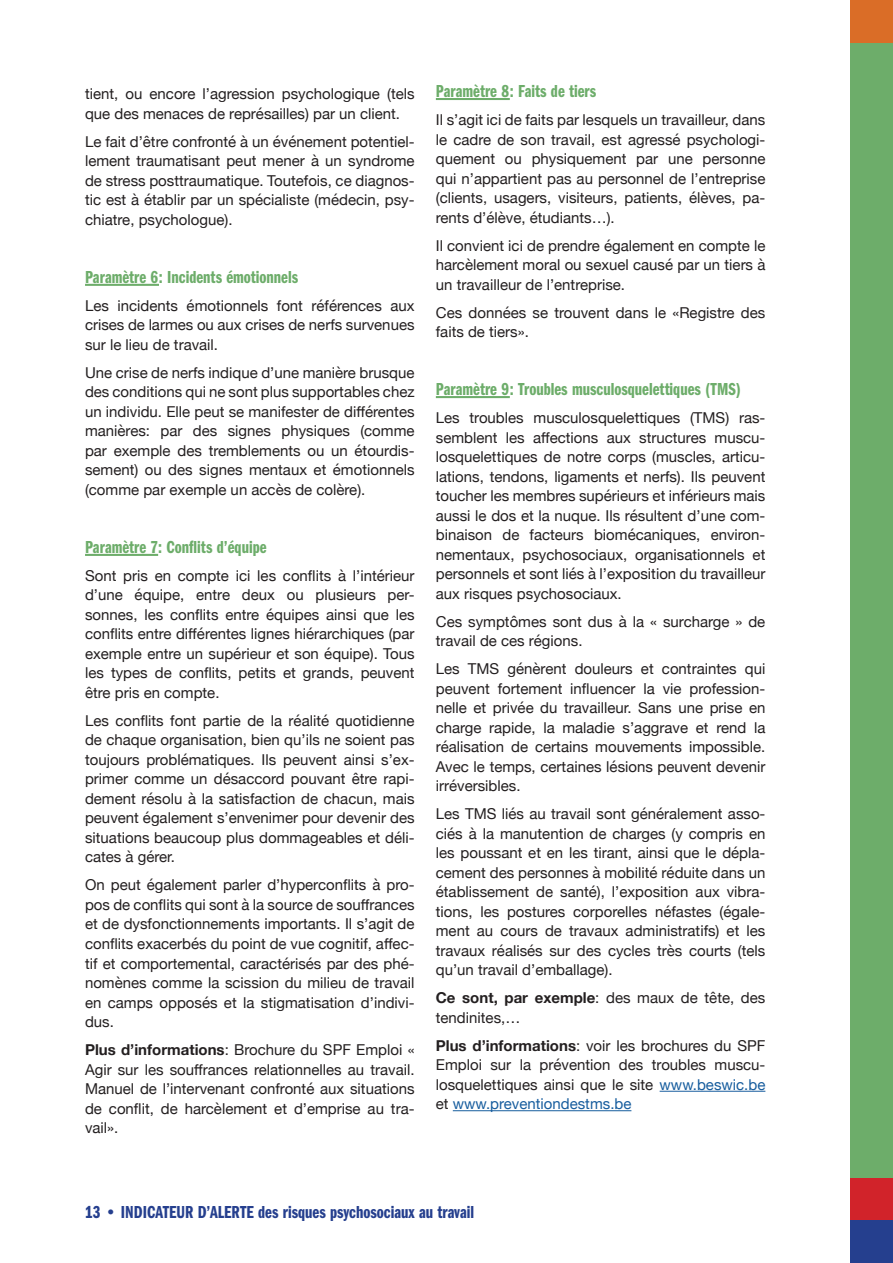
<style>
.page{position:relative;width:893px;height:1263px;background:#fff}
.page>*{position:absolute;margin:0;border:0;box-sizing:border-box;transform-origin:0 0}
.t1{font:18px "Franklin Gothic URW Com Dem";color:#6dad6a}
.t2{font:18px "Franklin Gothic URW Com Dem";color:#253f8e}
.t3{font:15px/19.5px "Helvetica Neue";color:#231f20;text-align:justify}
.s1{font-weight:700}
.s2{color:#175d9e}
</style>
<div class="page">
<div style="left:850px;top:0;width:43px;height:1263px;background:#6dad6a"></div>
<div style="left:850px;top:0;width:43px;height:43px;background:#da6d27"></div>
<div style="left:850px;top:1178px;width:43px;height:42px;background:#d1232a"></div>
<div style="left:850px;top:1220px;width:43px;height:43px;background:#253f8e"></div>
<hr style="left:85px;top:284px;width:74px;height:2px;background:#6dad6a">
<hr style="left:85px;top:554px;width:73px;height:2px;background:#6dad6a">
<hr style="left:436px;top:98px;width:74px;height:2px;background:#6dad6a">
<hr style="left:436px;top:396px;width:74px;height:2px;background:#6dad6a">
<hr style="left:660px;top:1091px;width:105px;height:1px;background:#175d9e">
<hr style="left:453px;top:1110px;width:178px;height:1px;background:#175d9e">
<p class="t3" style="left:85px;top:85px;width:331px">tient, ou encore l’agression psychologique (tels que des menaces de représailles) par un client.</p>
<p class="t3" style="left:85px;top:133px;width:331px">Le fait d’être confronté à un événement potentiel&shy;lement traumatisant peut mener à un syndrome de stress posttraumatique. Toutefois, ce diagnos&shy;tic est à établir par un spécialiste (médecin, psy&shy;chiatre, psychologue).</p>
<p class="t1" style="left:85px;top:267px;width:215px">Paramètre 6: Incidents émotionnels</p>
<p class="t3" style="left:85px;top:297px;width:331px">Les incidents émotionnels font références aux crises de larmes ou aux crises de nerfs survenues sur le lieu de travail.</p>
<p class="t3" style="left:85px;top:364px;width:331px">Une crise de nerfs indique d’une manière brusque des conditions qui ne sont plus supportables chez un individu. Elle peut se manifester de différentes manières: par des signes physiques (comme par exemple des tremblements ou un étourdis&shy;sement) ou des signes mentaux et émotionnels (comme par exemple un accès de colère).</p>
<p class="t1" style="left:85px;top:537px;width:183px">Paramètre 7: Conflits d’équipe</p>
<p class="t3" style="left:85px;top:567px;width:331px">Sont pris en compte ici les conflits à l’intérieur d’une équipe, entre deux ou plusieurs per&shy;sonnes, les conflits entre équipes ainsi que les conflits entre différentes lignes hiérarchiques (par exemple entre un supérieur et son équipe). Tous les types de conflits, petits et grands, peuvent être pris en compte.</p>
<p class="t3" style="left:85px;top:712px;width:331px">Les conflits font partie de la réalité quotidienne de chaque organisation, bien qu’ils ne soient pas toujours problématiques. Ils peuvent ainsi s’ex&shy;primer comme un désaccord pouvant être rapi&shy;dement résolu à la satisfaction de chacun, mais peuvent également s’envenimer pour devenir des situations beaucoup plus dommageables et déli&shy;cates à gérer.</p>
<p class="t3" style="left:85px;top:876px;width:331px">On peut également parler d’hyperconflits à pro&shy;pos de conflits qui sont à la source de souffrances et de dysfonctionnements importants. Il s’agit de conflits exacerbés du point de vue cognitif, affec&shy;tif et comportemental, caractérisés par des phé&shy;nomènes comme la scission du milieu de travail en camps opposés et la stigmatisation d’indivi&shy;dus.</p>
<p class="t3" style="left:85px;top:1041px;width:331px"><span class="s1">Plus d’informations</span>: Brochure du SPF Emploi « Agir sur les souffrances relationnelles au travail.<br>Manuel de l’intervenant confronté aux situations de conflit, de harcèlement et d’emprise au tra&shy;vail».</p>
<p class="t1" style="left:436px;top:81px;width:162px">Paramètre 8: Faits de tiers</p>
<p class="t3" style="left:436px;top:111px;width:331px">Il s’agit ici de faits par lesquels un travailleur, dans le cadre de son travail, est agressé psychologi&shy;quement ou physiquement par une personne qui n’appartient pas au personnel de l’entreprise (clients, usagers, visiteurs, patients, élèves, pa&shy;rents d’élève, étudiants…).</p>
<p class="t3" style="left:436px;top:236px;width:331px">Il convient ici de prendre également en compte le harcèlement moral ou sexuel causé par un tiers à un travailleur de l’entreprise.</p>
<p class="t3" style="left:436px;top:303px;width:331px">Ces données se trouvent dans le «Registre des faits de tiers».</p>
<p class="t1" style="left:436px;top:379px;width:307px">Paramètre 9: Troubles musculosquelettiques (TMS)</p>
<p class="t3" style="left:436px;top:409px;width:331px">Les troubles musculosquelettiques (TMS) ras&shy;semblent les affections aux structures muscu&shy;losquelettiques de notre corps (muscles, articu&shy;lations, tendons, ligaments et nerfs). Ils peuvent toucher les membres supérieurs et inférieurs mais aussi le dos et la nuque. Ils résultent d’une com&shy;binaison de facteurs biomécaniques, environ&shy;nementaux, psychosociaux, organisationnels et personnels et sont liés à l’exposition du travailleur aux risques psychosociaux.</p>
<p class="t3" style="left:436px;top:612px;width:331px">Ces symptômes sont dus à la « surcharge » de travail de ces régions.</p>
<p class="t3" style="left:436px;top:660px;width:331px">Les TMS génèrent douleurs et contraintes qui peuvent fortement influencer la vie profession&shy;nelle et privée du travailleur. Sans une prise en charge rapide, la maladie s’aggrave et rend la réalisation de certains mouvements impossible.<br>Avec le temps, certaines lésions peuvent devenir irréversibles.</p>
<p class="t3" style="left:436px;top:805px;width:331px">Les TMS liés au travail sont généralement asso&shy;ciés à la manutention de charges (y compris en les poussant et en les tirant, ainsi que le dépla&shy;cement des personnes à mobilité réduite dans un établissement de santé), l’exposition aux vibra&shy;tions, les postures corporelles néfastes (égale&shy;ment au cours de travaux administratifs) et les travaux réalisés sur des cycles très courts (tels qu’un travail d’emballage).</p>
<p class="t3" style="left:436px;top:989px;width:331px"><span class="s1">Ce sont, par exemple</span>: des maux de tête, des tendinites,…</p>
<p class="t3" style="left:436px;top:1036px;width:331px"><span class="s1">Plus d’informations</span>: voir les brochures du SPF Emploi sur la prévention des troubles muscu&shy;losquelettiques ainsi que le site <span class="s2">www.beswic.be </span>et <span class="s2">www.preventiondestms.be</span></p>
<p class="t2" style="left:85px;top:1202px;width:391px">13 • INDICATEUR D’ALERTE des risques psychosociaux au travail</p>
</div>
